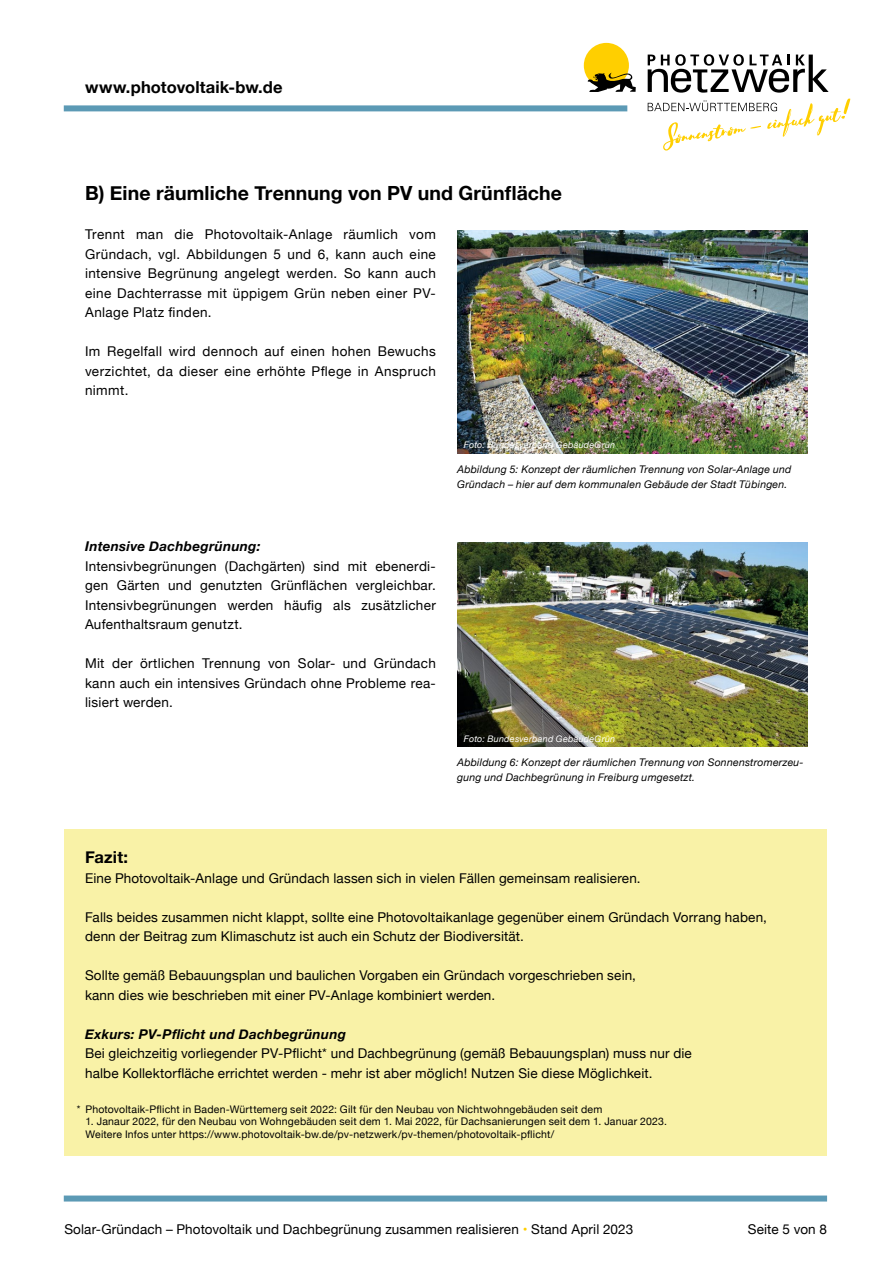
<style>
.page{position:relative;width:893px;height:1263px;background:#fff}
.page>*{position:absolute;margin:0;border:0;box-sizing:border-box;transform-origin:0 0}
.t1{font:700 19.5px "Helvetica Neue";letter-spacing:.005em;color:#000}
.t2{font:700 16.5px "Helvetica Neue";letter-spacing:.005em;color:#000}
.t3{font:13.5px/19.5px "Helvetica Neue";letter-spacing:.01em;color:#000;text-align:justify}
.t4{font:italic 700 13.5px "Helvetica Neue";letter-spacing:.02em;color:#000}
.t5{font:10.5px/12.6px "Helvetica Neue";letter-spacing:.02em;color:#000}
.t6{font:italic 10.5px/15px "Helvetica Neue";letter-spacing:.02em;color:#000}
.t7{font:italic 9px "Helvetica Neue";letter-spacing:.03em;color:#fff}
.s1{color:#ffcf00}
</style>
<div class="page">
<div style="left:67px;top:1195px;width:757px;height:6px;background:#5c9ab5"></div>
<div style="left:67px;top:105px;width:557px;height:6px;background:#5c9ab5"></div>
<div style="left:584px;top:43px;width:45px;height:45px;background:#ffcf00;border-radius:50%"></div>
<svg style="left:588px;top:73px;width:48px;height:19px"></svg>
<svg style="left:648px;top:54px;width:181px;height:39px"></svg>
<svg style="left:648px;top:99px;width:202px;height:52px"></svg>
<div style="left:64px;top:829px;width:763px;height:327px;background:#f9f2a7"></div>
<img style="left:457px;top:542px;width:351px;height:204px">
<img style="left:457px;top:230px;width:351px;height:224px">
<p class="t2" style="left:85px;top:74px;width:199px">www.photovoltaik-bw.de</p>
<h1 class="t1" style="left:85px;top:178px;width:479px">B) Eine räumliche Trennung von PV und Grünfläche</h1>
<p class="t3" style="left:85px;top:226px;width:352px">Trennt man die Photovoltaik-Anlage räumlich vom Gründach, vgl. Abbildungen 5 und 6, kann auch eine intensive Begrünung angelegt werden. So kann auch eine Dachterrasse mit üppigem Grün neben einer PV-Anlage Platz finden.</p>
<p class="t3" style="left:85px;top:342px;width:352px">Im Regelfall wird dennoch auf einen hohen Bewuchs verzichtet, da dieser eine erhöhte Pflege in Anspruch nimmt.</p>
<p class="t7" style="left:464px;top:438px;width:153px">Foto: Bundesverband GebäudeGrün</p>
<p class="t4" style="left:85px;top:536px;width:177px">Intensive Dachbegrünung:</p>
<p class="t3" style="left:85px;top:557px;width:352px">Intensivbegrünungen (Dachgärten) sind mit ebenerdi&shy;gen Gärten und genutzten Grünflächen vergleichbar.<br>Intensivbegrünungen werden häufig als zusätzlicher Aufenthaltsraum genutzt.</p>
<p class="t3" style="left:85px;top:654px;width:352px">Mit der örtlichen Trennung von Solar- und Gründach kann auch ein intensives Gründach ohne Probleme rea&shy;lisiert werden.</p>
<p class="t6" style="left:457px;top:463px;width:336px">Abbildung 5: Konzept der räumlichen Trennung von Solar-Anlage und<br>Gründach – hier auf dem kommunalen Gebäude der Stadt Tübingen.</p>
<p class="t7" style="left:464px;top:732px;width:153px">Foto: Bundesverband GebäudeGrün</p>
<p class="t6" style="left:457px;top:755px;width:348px">Abbildung 6: Konzept der räumlichen Trennung von Sonnenstromerzeu&shy;gung und Dachbegrünung in Freiburg umgesetzt.</p>
<p class="t2" style="left:85px;top:844px;width:44px">Fazit:</p>
<p class="t3" style="left:85px;top:869px;width:557px">Eine Photovoltaik-Anlage und Gründach lassen sich in vielen Fällen gemeinsam realisieren.</p>
<p class="t3" style="left:85px;top:908px;width:683px">Falls beides zusammen nicht klappt, sollte eine Photovoltaikanlage gegenüber einem Gründach Vorrang haben, denn der Beitrag zum Klimaschutz ist auch ein Schutz der Biodiversität.</p>
<p class="t3" style="left:85px;top:967px;width:552px">Sollte gemäß Bebauungsplan und baulichen Vorgaben ein Gründach vorgeschrieben sein, kann dies wie beschrieben mit einer PV-Anlage kombiniert werden.</p>
<p class="t4" style="left:85px;top:1023px;width:262px">Exkurs: PV-Pflicht und Dachbegrünung</p>
<p class="t3" style="left:85px;top:1044px;width:608px">Bei gleichzeitig vorliegender PV-Pflicht* und Dachbegrünung (gemäß Bebauungsplan) muss nur die halbe Kollektorfläche errichtet werden - mehr ist aber möglich! Nutzen Sie diese Möglichkeit.</p>
<p class="t5" style="left:77px;top:1103px;width:527px">* Photovoltaik-Pflicht in Baden-Württemerg seit 2022: Gilt für den Neubau von Nichtwohngebäuden seit dem</p>
<p class="t5" style="left:85px;top:1116px;width:583px">1. Janaur 2022, für den Neubau von Wohngebäuden seit dem 1. Mai 2022, für Dachsanierungen seit dem 1. Januar 2023.<br>Weitere Infos unter https://www.photovoltaik-bw.de/pv-netzwerk/pv-themen/photovoltaik-pflicht/</p>
<p class="t3" style="left:64px;top:1220px;width:570px">Solar-Gründach – Photovoltaik und Dachbegrünung zusammen realisieren <span class="s1">•</span> Stand April 2023</p>
<p class="t3" style="left:748px;top:1220px;width:81px">Seite 5 von 8</p>
</div>
